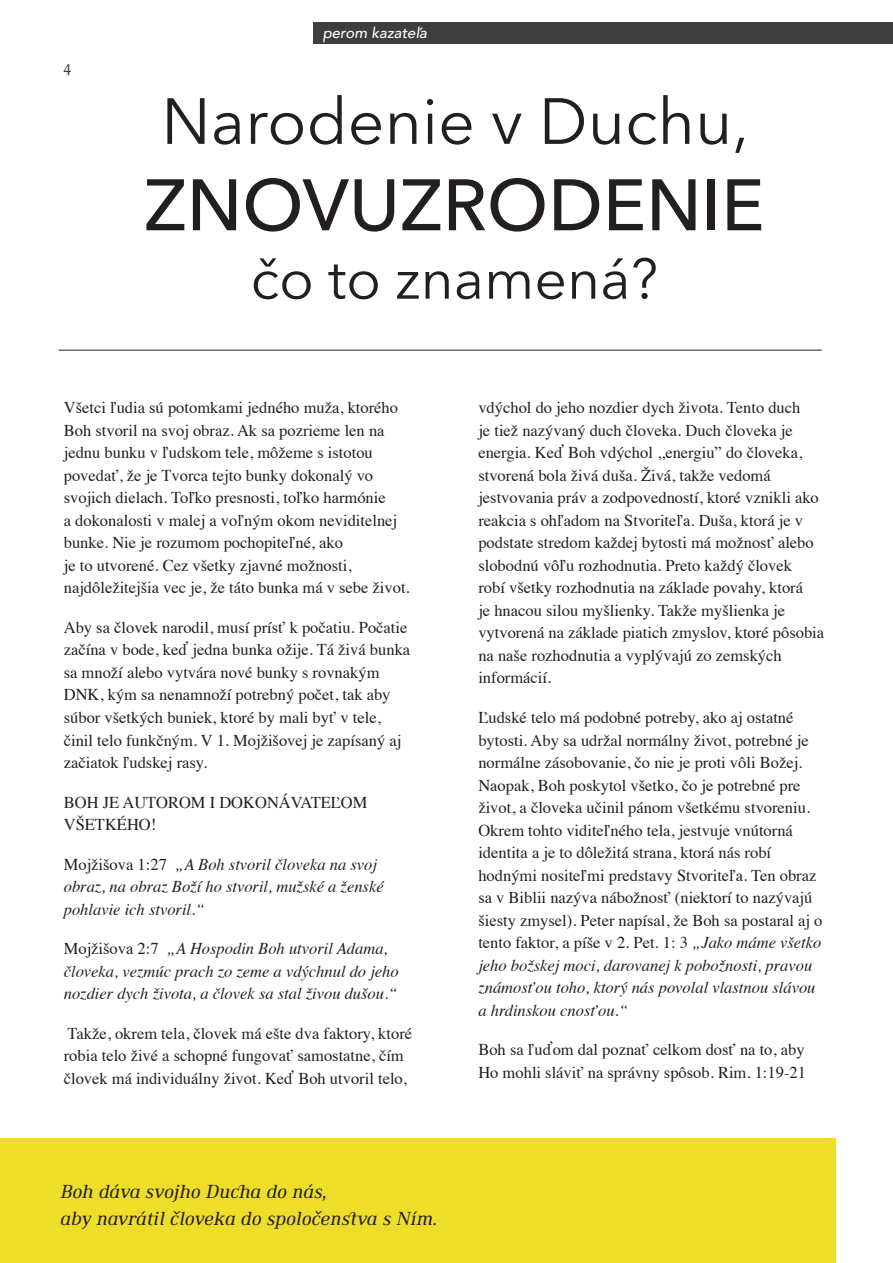
<style>
.page{position:relative;width:893px;height:1263px;background:#fff}
.page>*{position:absolute;margin:0;border:0;box-sizing:border-box;transform-origin:0 0}
.t1{font:500 72px "Avenir Next";color:#231f20}
.t2{font:64.5px "Avenir Next";color:#231f20}
.t3{font:57px "Avenir Next";color:#231f20}
.t4{font:italic 19.5px/27px "Ethos";color:#231f20}
.t5{font:16.5px/22.5px "Times";color:#231f20}
.t6{font:italic 16.5px/22.5px "Times";color:#231f20}
.t7{font:italic 500 15px "Avenir";color:#fff}
.t8{font:15px "Prociono";color:#3e3e3f}
.s1{font-style:normal}
.s2{font-style:italic}
</style>
<div class="page">
<hr style="left:58px;top:350px;width:764px;height:1px;background:#231f20">
<div style="left:0;top:1139px;width:836px;height:124px;background:#eede29"></div>
<div style="left:313px;top:23px;width:580px;height:21px;background:#3e3e3f"></div>
<p class="t8" style="left:64px;top:57px;width:9px">4</p>
<p class="t7" style="left:323px;top:24px;width:106px">perom kazateľa</p>
<h2 class="t2" style="left:161px;top:67px;width:589px">Narodenie v Duchu,</h2>
<h1 class="t1" style="left:144px;top:144px;width:622px">ZNOVUZRODENIE</h1>
<h3 class="t3" style="left:251px;top:231px;width:409px">čo to znamená?</h3>
<p class="t5" style="left:64px;top:395px;width:347px">Všetci ľudia sú potomkami jedného muža, ktorého Boh stvoril na svoj obraz. Ak sa pozrieme len na jednu bunku v ľudskom tele, môžeme s istotou povedať, že je Tvorca tejto bunky dokonalý vo svojich dielach. Toľko presnosti, toľko harmónie<br>a dokonalosti v malej a voľným okom neviditelnej bunke. Nie je rozumom pochopiteľné, ako<br>je to utvorené. Cez všetky zjavné možnosti, najdôležitejšia vec je, že táto bunka má v sebe život.</p>
<p class="t5" style="left:64px;top:615px;width:348px">Aby sa človek narodil, musí prísť k počatiu. Počatie začína v bode, keď jedna bunka ožije. Tá živá bunka sa množí alebo vytvára nové bunky s rovnakým DNK, kým sa nenamnoží potrebný počet, tak aby súbor všetkých buniek, ktoré by mali byť v tele, činil telo funkčným. V 1. Mojžišovej je zapísaný aj začiatok ľudskej rasy.</p>
<p class="t5" style="left:64px;top:789px;width:305px">BOH JE AUTOROM I DOKONÁVATEĽOM<br>VŠETKÉHO!</p>
<p class="t6" style="left:64px;top:852px;width:321px"><span class="s1">Mojžišova 1:27</span> „A Boh stvoril človeka na svoj obraz, na obraz Boží ho stvoril, mužské a ženské pohlavie ich stvoril.“</p>
<p class="t6" style="left:64px;top:936px;width:336px"><span class="s1">Mojžišova 2:7</span> „A Hospodin Boh utvoril Adama, človeka, vezmúc prach zo zeme a vdýchnul do jeho nozdier dych života, a človek sa stal živou dušou.“</p>
<p class="t5" style="left:64px;top:1020px;width:350px">Takže, okrem tela, človek má ešte dva faktory, ktoré robia telo živé a schopné fungovať samostatne, čím človek má individuálny život. Keď Boh utvoril telo,</p>
<p class="t4" style="left:61px;top:1177px;width:379px">Boh dáva svojho Ducha do nás,<br>aby navrátil človeka do spoločenstva s Ním.</p>
<p class="t5" style="left:478px;top:395px;width:347px">vdýchol do jeho nozdier dych života. Tento duch<br>je tiež nazývaný duch človeka. Duch človeka je energia. Keď Boh vdýchol ,,energiu” do človeka, stvorená bola živá duša. Živá, takže vedomá jestvovania práv a zodpovedností, ktoré vznikli ako reakcia s ohľadom na Stvoriteľa. Duša, ktorá je v podstate stredom každej bytosti má možnosť alebo slobodnú vôľu rozhodnutia. Preto každý človek<br>robí všetky rozhodnutia na základe povahy, ktorá<br>je hnacou silou myšlienky. Takže myšlienka je vytvorená na základe piatich zmyslov, ktoré pôsobia na naše rozhodnutia a vyplývajú zo zemských informácií.</p>
<p class="t5" style="left:478px;top:705px;width:346px">Ľudské telo má podobné potreby, ako aj ostatné bytosti. Aby sa udržal normálny život, potrebné je normálne zásobovanie, čo nie je proti vôli Božej.<br>Naopak, Boh poskytol všetko, čo je potrebné pre život, a človeka učinil pánom všetkému stvoreniu.<br>Okrem tohto viditeľného tela, jestvuje vnútorná identita a je to dôležitá strana, ktorá nás robí hodnými nositeľmi predstavy Stvoriteľa. Ten obraz sa v Biblii nazýva nábožnosť (niektorí to nazývajú šiesty zmysel). Peter napísal, že Boh sa postaral aj o tento faktor, a píše v 2. Pet. 1: 3 <span class="s2">„Jako máme všetko jeho božskej moci, darovanej k pobožnosti, pravou známosťou toho, ktorý nás povolal vlastnou slávou a hrdinskou cnosťou.“</span></p>
<p class="t5" style="left:478px;top:1037px;width:329px">Boh sa ľuďom dal poznať celkom dosť na to, aby<br>Ho mohli sláviť na správny spôsob. Rim. 1:19-21</p>
</div>
